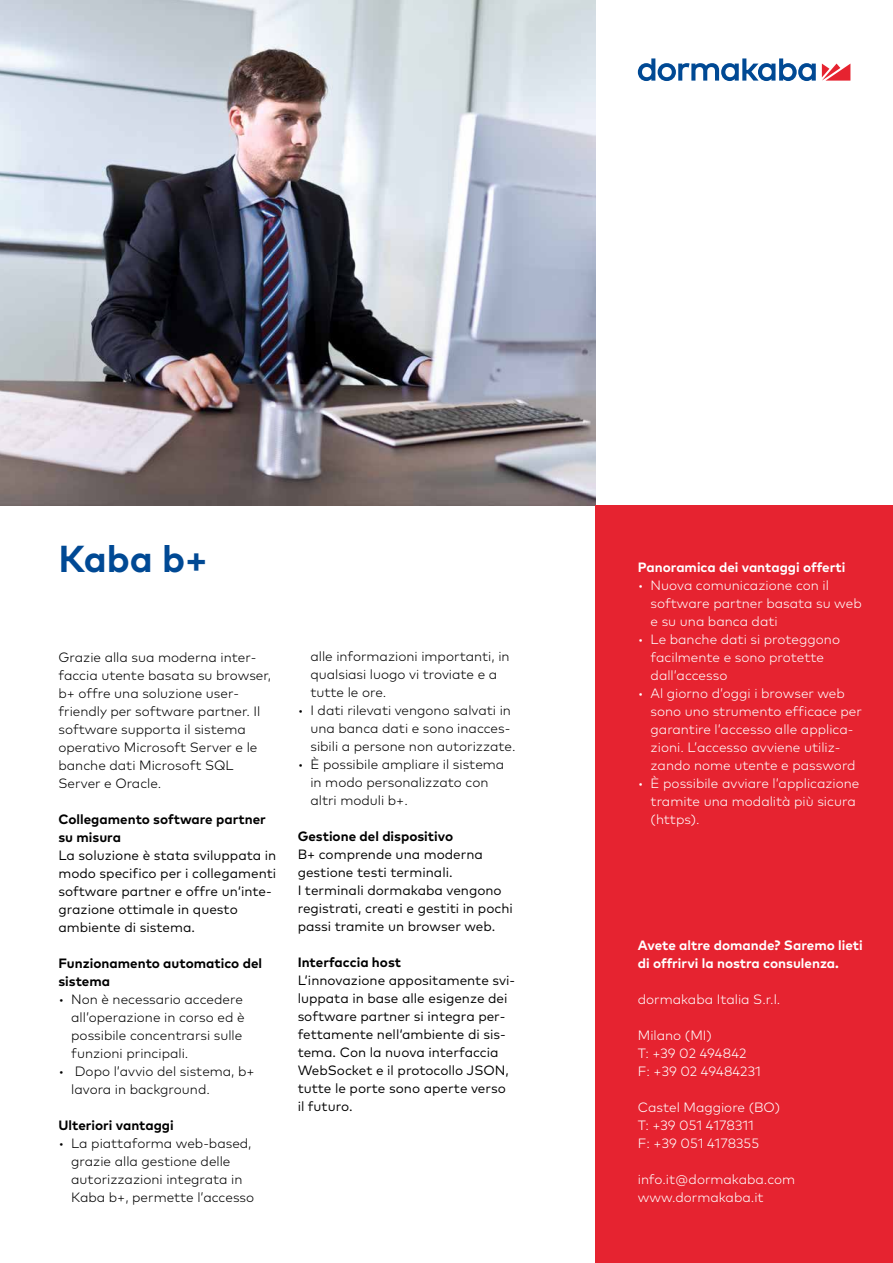
<style>
.page{position:relative;width:893px;height:1263px;background:#fff}
.page>*{position:absolute;margin:0;border:0;box-sizing:border-box;transform-origin:0 0}
.t1{font:700 37.5px "Mark Pro";color:#004994}
.t2{font:300 13.5px/18px "Mark Pro";color:#000}
.t3{font:300 13.5px/18px "Mark Pro";color:#fff}
.t4{font:13.5px/18px "Mark Pro";color:#000}
.t5{font:700 13.5px/18px "Mark Pro";color:#000}
.t6{font:700 13.5px/18px "Mark Pro";color:#fff}
</style>
<div class="page">
<img style="left:0;top:0;width:595px;height:505px">
<svg style="left:822px;top:64px;width:28px;height:17px"></svg>
<svg style="left:638px;top:58px;width:178px;height:23px"></svg>
<div style="left:595px;top:505px;width:298px;height:758px;background:#e62330"></div>
<h1 class="t1" style="left:58px;top:530px;width:151px">Kaba b+</h1>
<p class="t2" style="left:58px;top:647px;width:214px">Grazie alla sua moderna inter&shy;faccia utente basata su browser, b+ offre una soluzione user&shy;friendly per software partner. Il software supporta il sistema operativo Microsoft Server e le banche dati Microsoft SQL<br>Server e Oracle.</p>
<p class="t5" style="left:58px;top:809px;width:209px">Collegamento software partner su misura</p>
<p class="t4" style="left:58px;top:845px;width:219px">La soluzione è stata sviluppata in modo specifico per i collegamenti software partner e offre un‘inte&shy;grazione ottimale in questo ambiente di sistema.</p>
<p class="t5" style="left:58px;top:952px;width:205px">Funzionamento automatico del sistema</p>
<p class="t2" style="left:71px;top:989px;width:175px;text-indent:-13px">• Non è necessario accedere all’operazione in corso ed è possibile concentrarsi sulle funzioni principali.</p>
<p class="t2" style="left:71px;top:1061px;width:185px;text-indent:-13px">• Dopo l’avvio del sistema, b+ lavora in background.</p>
<p class="t5" style="left:58px;top:1114px;width:117px">Ulteriori vantaggi</p>
<p class="t2" style="left:71px;top:1133px;width:184px;text-indent:-13px">• La piattaforma web-based, grazie alla gestione delle autorizzazioni integrata in<br>Kaba b+, permette l’accesso</p>
<p class="t2" style="left:310px;top:647px;width:201px">alle informazioni importanti, in qualsiasi luogo vi troviate e a tutte le ore.</p>
<p class="t2" style="left:310px;top:701px;width:207px;text-indent:-13px">• I dati rilevati vengono salvati in una banca dati e sono inacces&shy;sibili a persone non autorizzate.</p>
<p class="t2" style="left:310px;top:754px;width:195px;text-indent:-13px">• È possibile ampliare il sistema in modo personalizzato con altri moduli b+.</p>
<p class="t5" style="left:298px;top:826px;width:157px">Gestione del dispositivo</p>
<p class="t4" style="left:298px;top:844px;width:217px">B+ comprende una moderna gestione testi terminali.<br>I terminali dormakaba vengono registrati, creati e gestiti in pochi passi tramite un browser web.</p>
<p class="t5" style="left:298px;top:952px;width:105px">Interfaccia host</p>
<p class="t4" style="left:298px;top:970px;width:219px">L‘innovazione appositamente svi&shy;luppata in base alle esigenze dei software partner si integra per&shy;fettamente nell‘ambiente di sis&shy;tema. Con la nuova interfaccia<br>WebSocket e il protocollo JSON, tutte le porte sono aperte verso il futuro.</p>
<p class="t6" style="left:638px;top:557px;width:209px">Panoramica dei vantaggi offerti</p>
<p class="t3" style="left:651px;top:575px;width:213px;text-indent:-13px">• Nuova comunicazione con il software partner basata su web e su una banca dati</p>
<p class="t3" style="left:651px;top:629px;width:191px;text-indent:-13px">• Le banche dati si proteggono facilmente e sono protette dall’accesso</p>
<p class="t3" style="left:651px;top:683px;width:213px;text-indent:-13px">• Al giorno d’oggi i browser web sono uno strumento efficace per garantire l’accesso alle applica&shy;zioni. L’accesso avviene utiliz&shy;zando nome utente e password</p>
<p class="t3" style="left:651px;top:773px;width:210px;text-indent:-13px">• È possibile avviare l’applicazione tramite una modalità più sicura (https).</p>
<p class="t6" style="left:638px;top:934px;width:226px">Avete altre domande? Saremo lieti di offrirvi la nostra consulenza.</p>
<p class="t3" style="left:638px;top:989px;width:144px">dormakaba Italia S.r.l.</p>
<p class="t3" style="left:638px;top:1025px;width:124px">Milano (MI)<br>T: +39 02 494842<br>F: +39 02 49484231</p>
<p class="t3" style="left:638px;top:1097px;width:144px">Castel Maggiore (BO)<br>T: +39 051 4178311<br>F: +39 051 4178355</p>
<p class="t3" style="left:638px;top:1169px;width:159px">info.it@dormakaba.com www.dormakaba.it</p>
</div>
